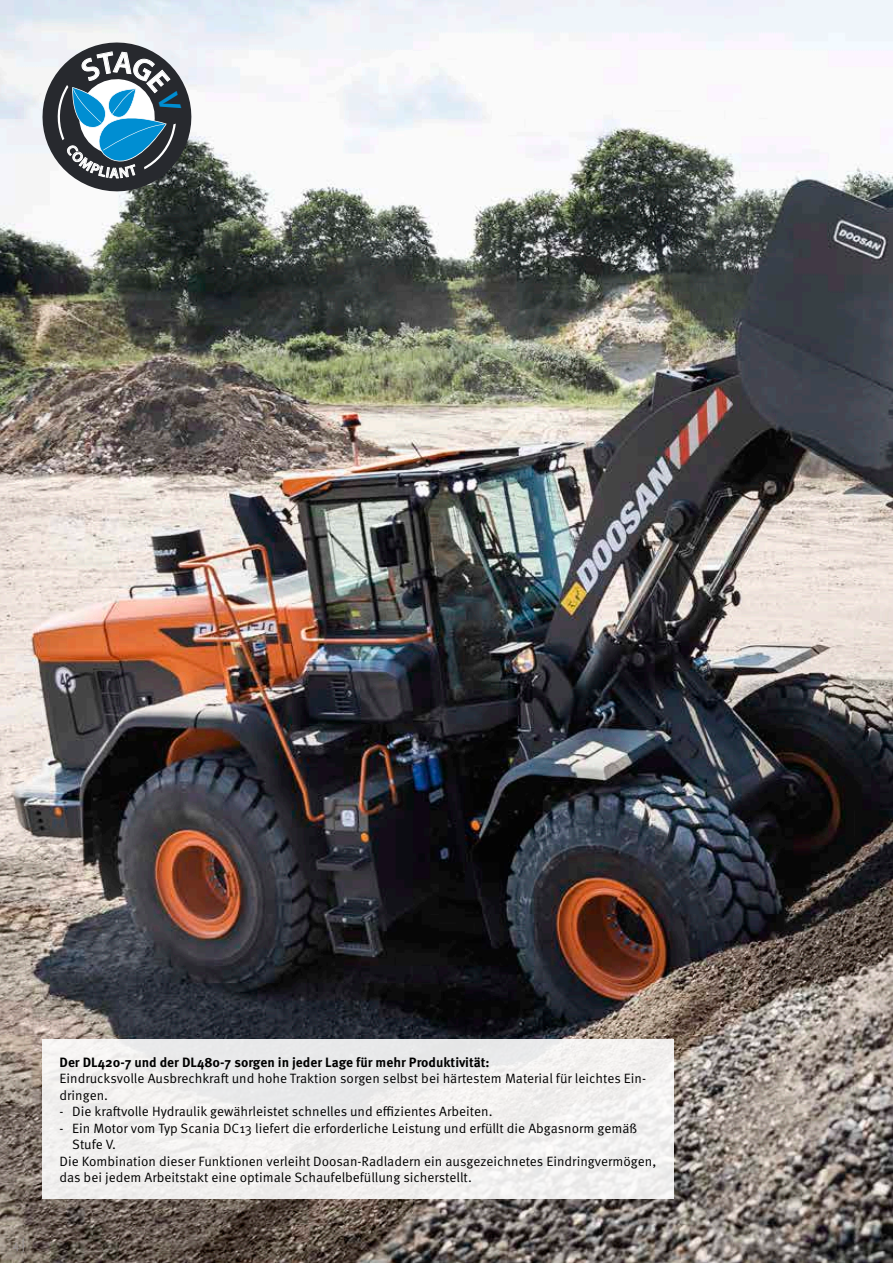
<style>
.page{position:relative;width:893px;height:1263px;background:#fff}
.page>*{position:absolute;margin:0;border:0;box-sizing:border-box;transform-origin:0 0}
.t1{font:13.5px/16.5px "Meta Pro Norm";color:#000}
.t2{font:700 13.5px "Meta Pro";color:#000}
.t3{font:12px "Meta Pro Norm";color:#979296}
.s1{font-size:15px}
</style>
<div class="page">
<img style="left:0;top:0;width:893px;height:1263px">
<div style="left:43px;top:1039px;width:631px;height:160px;background:#f0eeed"></div>
<svg style="left:43px;top:43px;width:148px;height:148px"></svg>
<p class="t3" style="left:13px;top:1235px;width:14px">4<span class="s1">|</span></p>
<p class="t2" style="left:60px;top:1051px;width:432px">Der DL420-7 und der DL480-7 sorgen in jeder Lage für mehr Produktivität:</p>
<p class="t1" style="left:60px;top:1069px;width:588px">Eindrucksvolle Ausbrechkraft und hohe Traktion sorgen selbst bei härtestem Material für leichtes Ein&shy;dringen.</p>
<p class="t1" style="left:60px;top:1102px;width:434px">- Die kraftvolle Hydraulik gewährleistet schnelles und effizientes Arbeiten.</p>
<p class="t1" style="left:60px;top:1119px;width:579px">- Ein Motor vom Typ Scania DC13 liefert die erforderliche Leistung und erfüllt die Abgasnorm gemäß</p>
<p class="t1" style="left:72px;top:1135px;width:45px">Stufe V.</p>
<p class="t1" style="left:60px;top:1152px;width:598px">Die Kombination dieser Funktionen verleiht Doosan-Radladern ein ausgezeichnetes Eindringvermögen,</p>
<p class="t1" style="left:60px;top:1168px;width:414px">das bei jedem Arbeitstakt eine optimale Schaufelbefüllung sicherstellt.</p>
</div>
